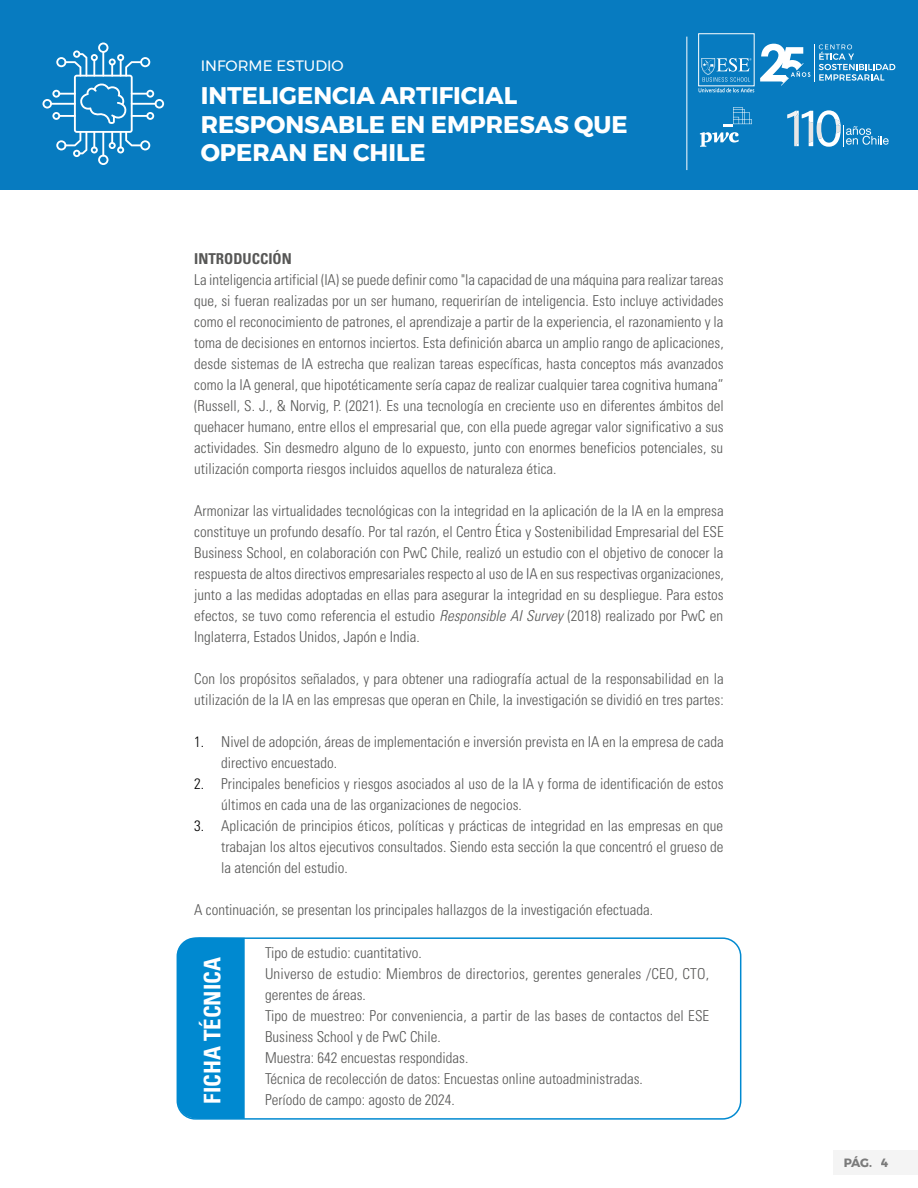
<style>
.page{position:relative;width:918px;height:1188px;background:#fff}
.page>*{position:absolute;margin:0;border:0;box-sizing:border-box;transform-origin:0 0}
.t1{font:700 24px/28.5px "Montserrat";color:#fff}
.t2{font:700 condensed 22.95px "Univers LT Std";color:#fff}
.t3{font:300 condensed 15px/21px "Univers LT Std";color:#575756}
.t4{font:15px "Montserrat";color:#fff}
.t5{font:700 condensed 15px "Univers LT Std";color:#575756}
.t6{font:700 12px "Montserrat";color:#000}
.s1{font-style:italic}
.s2{color:#000}
</style>
<div class="page">
<div style="left:0;top:0;width:918px;height:189px;background:#077bc0"></div>
<hr style="left:686px;top:37px;width:1px;height:133px;background:#fff">
<svg style="left:42px;top:43px;width:122px;height:122px"></svg>
<hr style="left:814px;top:44px;width:1px;height:37px;background:#fff">
<svg style="left:819px;top:44px;width:76px;height:37px"></svg>
<div style="left:698px;top:33px;width:57px;height:53px;border:1px solid #fff"></div>
<svg style="left:701px;top:58px;width:51px;height:24px"></svg>
<svg style="left:699px;top:88px;width:55px;height:4px"></svg>
<svg style="left:760px;top:44px;width:50px;height:42px"></svg>
<svg style="left:700px;top:107px;width:52px;height:40px"></svg>
<svg style="left:787px;top:110px;width:102px;height:37px"></svg>
<div style="left:833px;top:1150px;width:85px;height:24px;background:#f4f4f4"></div>
<div style="left:176px;top:940px;width:69px;height:177px;background:#0089d0"></div>
<div style="left:177px;top:937px;width:564px;height:183px;border:2px solid #0089d0;border-radius:18px"></div>
<p class="t4" style="left:201px;top:54px;width:145px">INFORME ESTUDIO</p>
<h1 class="t1" style="left:201px;top:81px;width:429px">INTELIGENCIA ARTIFICIAL<br>RESPONSABLE EN EMPRESAS QUE<br>OPERAN EN CHILE</h1>
<p class="t5" style="left:194px;top:250px;width:99px">INTRODUCCIÓN</p>
<p class="t3" style="left:194px;top:270px;width:531px;text-align:justify">La inteligencia artificial (IA) se puede definir como "la capacidad de una máquina para realizar tareas que, si fueran realizadas por un ser humano, requerirían de inteligencia. Esto incluye actividades como el reconocimiento de patrones, el aprendizaje a partir de la experiencia, el razonamiento y la toma de decisiones en entornos inciertos. Esta definición abarca un amplio rango de aplicaciones, desde sistemas de IA estrecha que realizan tareas específicas, hasta conceptos más avanzados como la IA general, que hipotéticamente sería capaz de realizar cualquier tarea cognitiva humana” (Russell, S. J., &amp; Norvig, P. (2021). Es una tecnología en creciente uso en diferentes ámbitos del quehacer humano, entre ellos el empresarial que, con ella puede agregar valor significativo a sus actividades. Sin desmedro alguno de lo expuesto, junto con enormes beneficios potenciales, su utilización comporta riesgos incluidos aquellos de naturaleza ética.</p>
<p class="t3" style="left:194px;top:501px;width:531px;text-align:justify">Armonizar las virtualidades tecnológicas con la integridad en la aplicación de la IA en la empresa constituye un profundo desafío. Por tal razón, el Centro Ética y Sostenibilidad Empresarial del ESE Business School, en colaboración con PwC Chile, realizó un estudio con el objetivo de conocer la respuesta de altos directivos empresariales respecto al uso de IA en sus respectivas organizaciones, junto a las medidas adoptadas en ellas para asegurar la integridad en su despliegue. Para estos efectos, se tuvo como referencia el estudio <span class="s1">Responsible AI Survey</span> (2018) realizado por PwC en Inglaterra, Estados Unidos, Japón e India.</p>
<p class="t3" style="left:194px;top:669px;width:531px">Con los propósitos señalados, y para obtener una radiografía actual de la responsabilidad en la utilización de la IA en las empresas que operan en Chile, la investigación se dividió en tres partes:</p>
<p class="t3" style="left:221px;top:732px;width:504px;text-indent:-27px"><span class="s2">1.</span> Nivel de adopción, áreas de implementación e inversión prevista en IA en la empresa de cada directivo encuestado.</p>
<p class="t3" style="left:221px;top:774px;width:504px;text-indent:-27px"><span class="s2">2.</span> Principales beneficios y riesgos asociados al uso de la IA y forma de identificación de estos últimos en cada una de las organizaciones de negocios.</p>
<p class="t3" style="left:221px;top:816px;width:504px;text-align:justify;text-indent:-27px"><span class="s2">3.</span> Aplicación de principios éticos, políticas y prácticas de integridad en las empresas en que trabajan los altos ejecutivos consultados. Siendo esta sección la que concentró el grueso de la atención del estudio.</p>
<p class="t3" style="left:194px;top:900px;width:460px">A continuación, se presentan los principales hallazgos de la investigación efectuada.</p>
<p class="t3" style="left:265px;top:942px;width:446px">Tipo de estudio: cuantitativo.<br>Universo de estudio: Miembros de directorios, gerentes generales /CEO, CTO, gerentes de áreas.<br>Tipo de muestreo: Por conveniencia, a partir de las bases de contactos del ESE Business School y de PwC Chile.<br>Muestra: 642 encuestas respondidas.<br>Técnica de recolección de datos: Encuestas online autoadministradas.</p>
<h2 class="t2" style="left:198px;top:1104px;width:148px;rotate:-90deg">FICHA TÉCNICA</h2>
<p class="t3" style="left:265px;top:1089px;width:191px">Período de campo: agosto de 2024.</p>
<p class="t6" style="left:844px;top:1153px;width:46px">PÁG. 4</p>
</div>
